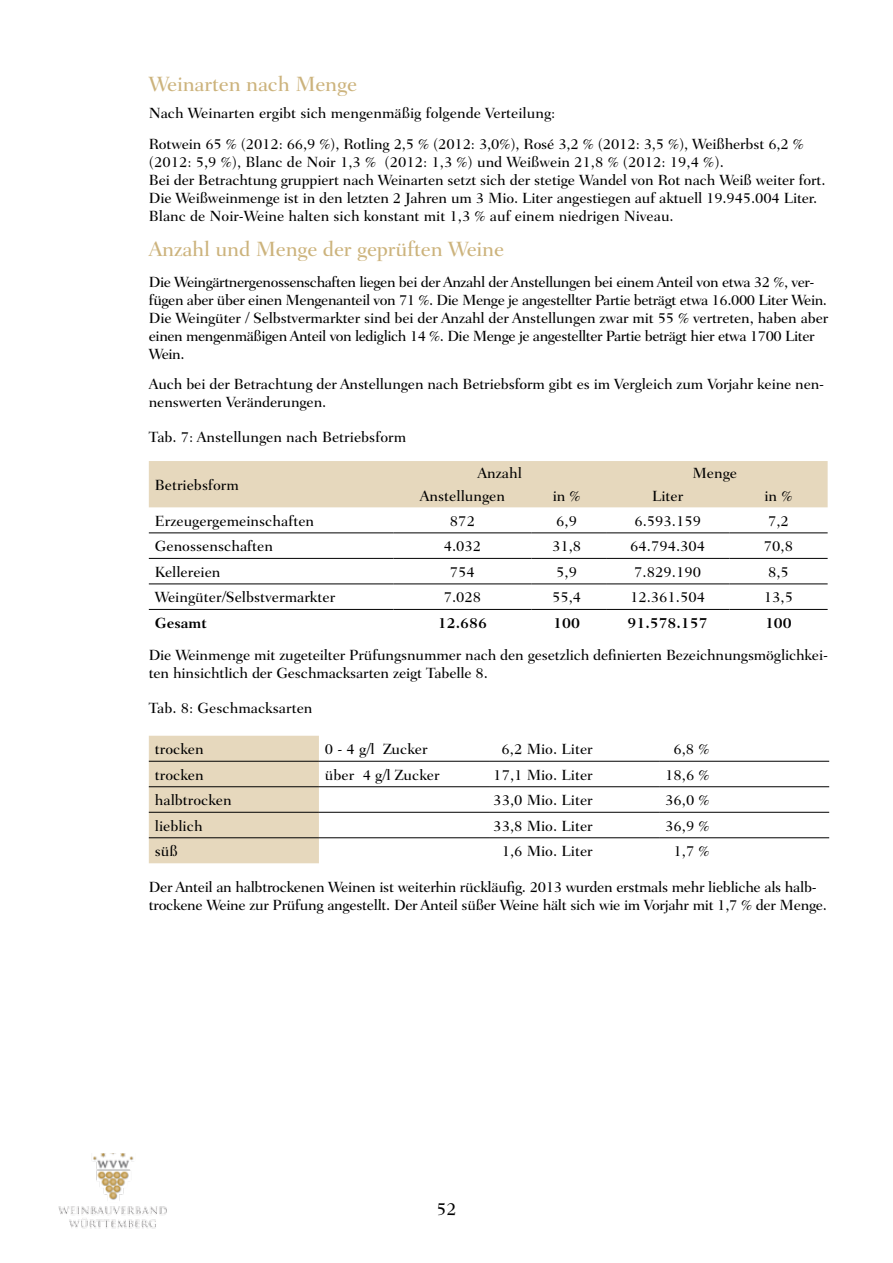
<style>
.page{position:relative;width:893px;height:1263px;background:#fff}
.page>*{position:absolute;margin:0;border:0;box-sizing:border-box;transform-origin:0 0}
.t1{font:500 21px "Fairfield LT";letter-spacing:-.01em;color:#ccb37c}
.t2{font:500 18px "Fairfield LT";color:#000}
.t3{font:500 15px/18px "Fairfield LT";letter-spacing:-.01em;color:#000}
.t4{font:500 15px/18px "Fairfield LT";letter-spacing:-.03em;color:#000}
.t5{font:700 15px "Fairfield LT Std";color:#000}
</style>
<div class="page">
<img style="left:58px;top:1153px;width:109px;height:76px">
<div style="left:149px;top:461px;width:679px;height:46px;background:#e6d8bd"></div>
<hr style="left:149px;top:533px;width:244px;height:1px;background:#000">
<hr style="left:393px;top:533px;width:139px;height:1px;background:#000">
<hr style="left:532px;top:533px;width:74px;height:1px;background:#000">
<hr style="left:606px;top:533px;width:123px;height:1px;background:#000">
<hr style="left:729px;top:533px;width:99px;height:1px;background:#000">
<hr style="left:149px;top:558px;width:244px;height:1px;background:#000">
<hr style="left:393px;top:558px;width:139px;height:1px;background:#000">
<hr style="left:532px;top:558px;width:74px;height:1px;background:#000">
<hr style="left:606px;top:558px;width:123px;height:1px;background:#000">
<hr style="left:729px;top:558px;width:99px;height:1px;background:#000">
<hr style="left:149px;top:584px;width:244px;height:1px;background:#000">
<hr style="left:393px;top:584px;width:139px;height:1px;background:#000">
<hr style="left:532px;top:584px;width:74px;height:1px;background:#000">
<hr style="left:606px;top:584px;width:123px;height:1px;background:#000">
<hr style="left:729px;top:584px;width:99px;height:1px;background:#000">
<hr style="left:149px;top:609px;width:244px;height:1px;background:#000">
<hr style="left:393px;top:609px;width:139px;height:1px;background:#000">
<hr style="left:532px;top:609px;width:74px;height:1px;background:#000">
<hr style="left:606px;top:609px;width:123px;height:1px;background:#000">
<hr style="left:729px;top:609px;width:99px;height:1px;background:#000">
<div style="left:149px;top:736px;width:170px;height:127px;background:#e6d8bd"></div>
<hr style="left:149px;top:761px;width:170px;height:1px;background:#000">
<hr style="left:319px;top:761px;width:170px;height:1px;background:#000">
<hr style="left:489px;top:761px;width:170px;height:1px;background:#000">
<hr style="left:659px;top:761px;width:170px;height:1px;background:#000">
<hr style="left:149px;top:786px;width:170px;height:1px;background:#000">
<hr style="left:319px;top:786px;width:170px;height:1px;background:#000">
<hr style="left:489px;top:786px;width:170px;height:1px;background:#000">
<hr style="left:659px;top:786px;width:170px;height:1px;background:#000">
<hr style="left:149px;top:812px;width:170px;height:1px;background:#000">
<hr style="left:319px;top:812px;width:170px;height:1px;background:#000">
<hr style="left:489px;top:812px;width:170px;height:1px;background:#000">
<hr style="left:659px;top:812px;width:170px;height:1px;background:#000">
<hr style="left:149px;top:837px;width:170px;height:1px;background:#000">
<hr style="left:319px;top:837px;width:170px;height:1px;background:#000">
<hr style="left:489px;top:837px;width:170px;height:1px;background:#000">
<hr style="left:659px;top:837px;width:170px;height:1px;background:#000">
<h1 class="t1" style="left:149px;top:72px;width:210px">Weinarten nach Menge</h1>
<p class="t3" style="left:149px;top:98px;width:657px;line-height:30.8px">Nach Weinarten ergibt sich mengenmäßig folgende Verteilung:<br>Rotwein 65 % (2012: 66,9 %), Rotling 2,5 % (2012: 3,0%), Rosé 3,2 % (2012: 3,5 %), Weißherbst 6,2 %</p>
<p class="t3" style="left:149px;top:153px;width:678px">(2012: 5,9 %), Blanc de Noir 1,3 % (2012: 1,3 %) und Weißwein 21,8 % (2012: 19,4 %).<br>Bei der Betrachtung gruppiert nach Weinarten setzt sich der stetige Wandel von Rot nach Weiß weiter fort.<br>Die Weißweinmenge ist in den letzten 2 Jahren um 3 Mio. Liter angestiegen auf aktuell 19.945.004 Liter.<br>Blanc de Noir-Weine halten sich konstant mit 1,3 % auf einem niedrigen Niveau.</p>
<h1 class="t1" style="left:149px;top:237px;width:357px">Anzahl und Menge der geprüften Weine</h1>
<p class="t4" style="left:149px;top:273px;width:681px">Die Weingärtnergenossenschaften liegen bei der Anzahl der Anstellungen bei einem Anteil von etwa 32 %, ver&shy;fügen aber über einen Mengenanteil von 71 %. Die Menge je angestellter Partie beträgt etwa 16.000 Liter Wein.<br>Die Weingüter / Selbstvermarkter sind bei der Anzahl der Anstellungen zwar mit 55 % vertreten, haben aber einen mengenmäßigen Anteil von lediglich 14 %. Die Menge je angestellter Partie beträgt hier etwa 1700 Liter Wein.</p>
<p class="t3" style="left:149px;top:375px;width:677px">Auch bei der Betrachtung der Anstellungen nach Betriebsform gibt es im Vergleich zum Vorjahr keine nen&shy;nenswerten Veränderungen.</p>
<p class="t3" style="left:149px;top:428px;width:259px">Tab. 7: Anstellungen nach Betriebsform</p>
<p class="t3" style="left:155px;top:476px;width:86px">Betriebsform</p>
<p class="t3" style="left:477px;top:464px;width:46px">Anzahl</p>
<p class="t3" style="left:692px;top:464px;width:46px">Menge</p>
<p class="t3" style="left:420px;top:487px;width:87px">Anstellungen</p>
<p class="t3" style="left:553px;top:487px;width:30px">in %</p>
<p class="t3" style="left:652px;top:487px;width:33px">Liter</p>
<p class="t3" style="left:764px;top:487px;width:30px">in %</p>
<p class="t3" style="left:155px;top:512px;width:161px">Erzeugergemeinschaften</p>
<p class="t3" style="left:450px;top:512px;width:27px">872</p>
<p class="t3" style="left:556px;top:512px;width:22px">6,9</p>
<p class="t3" style="left:634px;top:512px;width:68px">6.593.159</p>
<p class="t3" style="left:768px;top:512px;width:22px">7,2</p>
<p class="t3" style="left:155px;top:537px;width:120px">Genossenschaften</p>
<p class="t3" style="left:444px;top:537px;width:39px">4.032</p>
<p class="t3" style="left:552px;top:537px;width:31px">31,8</p>
<p class="t3" style="left:630px;top:537px;width:77px">64.794.304</p>
<p class="t3" style="left:764px;top:537px;width:31px">70,8</p>
<p class="t3" style="left:155px;top:563px;width:67px">Kellereien</p>
<p class="t3" style="left:450px;top:563px;width:27px">754</p>
<p class="t3" style="left:556px;top:563px;width:22px">5,9</p>
<p class="t3" style="left:634px;top:563px;width:68px">7.829.190</p>
<p class="t3" style="left:768px;top:563px;width:22px">8,5</p>
<p class="t3" style="left:155px;top:588px;width:182px">Weingüter/Selbstvermarkter</p>
<p class="t3" style="left:444px;top:588px;width:39px">7.028</p>
<p class="t3" style="left:552px;top:588px;width:31px">55,4</p>
<p class="t3" style="left:630px;top:588px;width:77px">12.361.504</p>
<p class="t3" style="left:764px;top:588px;width:31px">13,5</p>
<p class="t5" style="left:155px;top:614px;width:53px">Gesamt</p>
<p class="t5" style="left:438px;top:614px;width:50px">12.686</p>
<p class="t5" style="left:553px;top:614px;width:28px">100</p>
<p class="t5" style="left:628px;top:614px;width:82px">91.578.157</p>
<p class="t5" style="left:765px;top:614px;width:28px">100</p>
<p class="t3" style="left:149px;top:646px;width:681px">Die Weinmenge mit zugeteilter Prüfungsnummer nach den gesetzlich definierten Bezeichnungsmöglichkei&shy;ten hinsichtlich der Geschmacksarten zeigt Tabelle 8.</p>
<p class="t3" style="left:149px;top:699px;width:165px">Tab. 8: Geschmacksarten</p>
<p class="t3" style="left:155px;top:740px;width:50px">trocken</p>
<p class="t3" style="left:325px;top:740px;width:104px">0 - 4 g/l Zucker</p>
<p class="t3" style="left:502px;top:740px;width:93px">6,2 Mio. Liter</p>
<p class="t3" style="left:673px;top:740px;width:38px">6,8 %</p>
<p class="t3" style="left:155px;top:766px;width:50px">trocken</p>
<p class="t3" style="left:325px;top:766px;width:116px">über 4 g/l Zucker</p>
<p class="t3" style="left:493px;top:766px;width:101px">17,1 Mio. Liter</p>
<p class="t3" style="left:665px;top:766px;width:46px">18,6 %</p>
<p class="t3" style="left:155px;top:791px;width:78px">halbtrocken</p>
<p class="t3" style="left:493px;top:791px;width:101px">33,0 Mio. Liter</p>
<p class="t3" style="left:665px;top:791px;width:46px">36,0 %</p>
<p class="t3" style="left:155px;top:817px;width:49px">lieblich</p>
<p class="t3" style="left:493px;top:817px;width:101px">33,8 Mio. Liter</p>
<p class="t3" style="left:665px;top:817px;width:46px">36,9 %</p>
<p class="t3" style="left:155px;top:842px;width:25px">süß</p>
<p class="t3" style="left:502px;top:842px;width:93px">1,6 Mio. Liter</p>
<p class="t3" style="left:673px;top:842px;width:38px">1,7 %</p>
<p class="t3" style="left:149px;top:878px;width:680px">Der Anteil an halbtrockenen Weinen ist weiterhin rückläufig. 2013 wurden erstmals mehr liebliche als halb&shy;trockene Weine zur Prüfung angestellt. Der Anteil süßer Weine hält sich wie im Vorjahr mit 1,7 % der Menge.</p>
<p class="t2" style="left:436px;top:1199px;width:22px">52</p>
</div>
